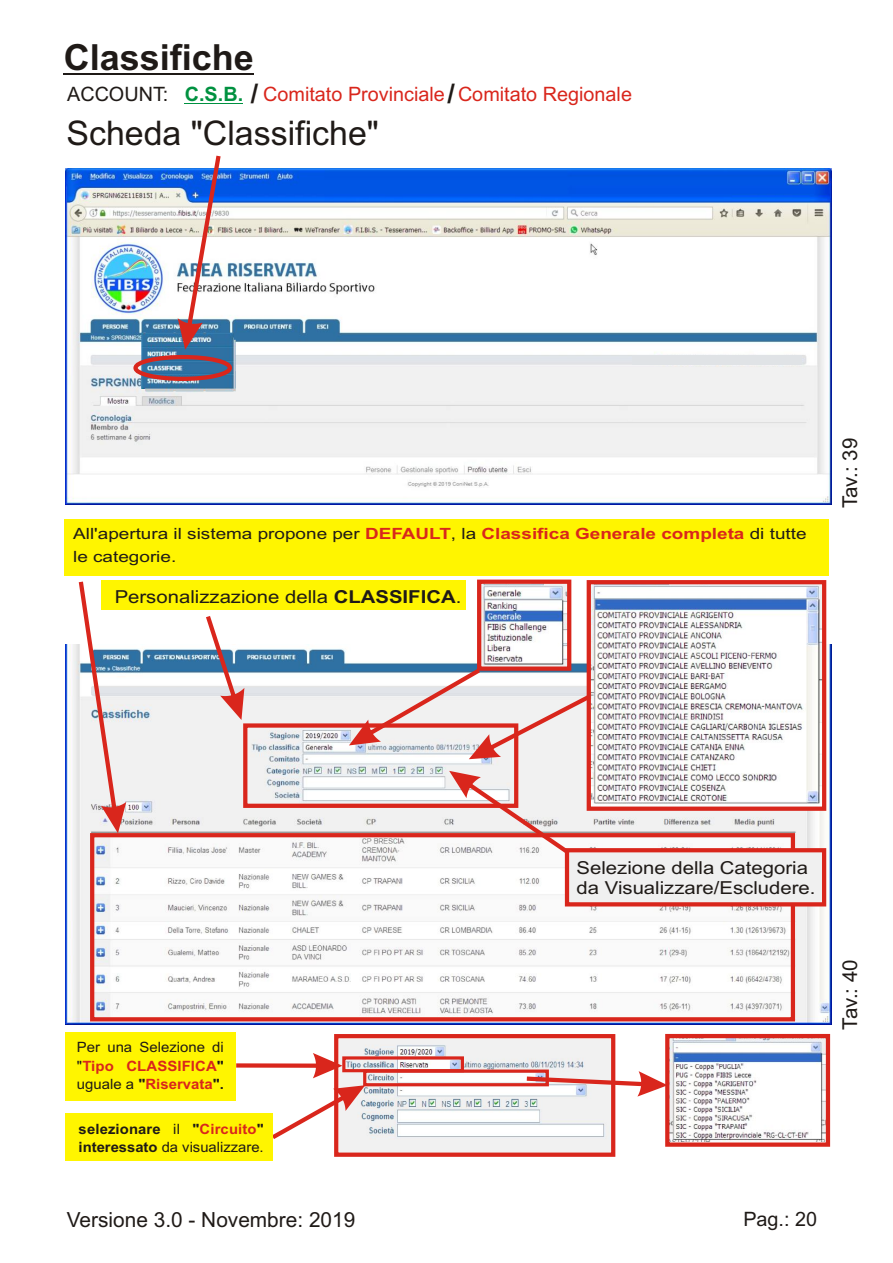
<style>
.page{position:relative;width:893px;height:1263px;background:#fff}
.page>*{position:absolute;margin:0;border:0;box-sizing:border-box;transform-origin:0 0}
.t1{font:700 36px "Arial";color:#1f1a17}
.t2{font:33.9px "Arial";color:#1f1a17}
.t3{font:20.85px "Arial";color:#1f1a17}
.t4{font:20.55px "Arial";color:#1f1a17}
.t5{font:19.8px "Arial";color:#d9261c}
.t6{font:19.8px "Arial";color:#1f1a17}
.t7{font:17.85px/20px "Arial";color:#1f1a17;scale:1.13 1}
.t8{font:15.45px/23.2px "Arial";color:#1f1a17;scale:1.22 1}
.t9{font:14.25px/18.8px "Arial";color:#1f1a17;text-align:justify;scale:1.05 1}
.t10{font:700 14.25px/18.8px "Arial";letter-spacing:.01em;color:#1f1a17;scale:1.04 1}
.s1{font-weight:700;color:#009140}
.s2{font-weight:700;font-size:26.55px;color:#1f1a17}
.s3{font-weight:700;color:#d9261c}
.s4{font-weight:700}
.s5{font-weight:400}
.s6{color:#d9261c}
</style>
<div class="page">
<img style="left:66px;top:495px;width:765px;height:10px">
<img style="left:66px;top:168px;width:765px;height:327px">
<hr style="left:64px;top:73px;width:190px;height:2px;background:#1f1a17">
<div style="left:632px;top:356px;width:170px;height:9px;background:#e0e3e6"></div>
<img style="left:138px;top:330px;width:100px;height:41px">
<img style="left:138px;top:371px;width:100px;height:23px">
<div style="left:133px;top:355px;width:99px;height:26px;border:4px solid #d9261c;border-radius:50%"></div>
<img style="left:178px;top:156px;width:43px;height:194px">
<img style="left:66px;top:644px;width:765px;height:381px">
<div style="left:65px;top:519px;width:764px;height:56px;background:#fff500"></div>
<div style="left:101px;top:580px;width:365px;height:30px;background:#fff500"></div>
<svg style="left:79px;top:582px;width:47px;height:251px"></svg>
<div style="left:90px;top:833px;width:705px;height:188px;border:4px solid #d9261c"></div>
<img style="left:482px;top:585px;width:84px;height:81px">
<div style="left:477px;top:580px;width:94px;height:91px;border:4px solid #d9261c"></div>
<img style="left:592px;top:585px;width:229px;height:221px">
<div style="left:587px;top:580px;width:239px;height:231px;border:4px solid #d9261c"></div>
<svg style="left:206px;top:616px;width:38px;height:104px"></svg>
<div style="left:243px;top:723px;width:275px;height:85px;border:4px solid #d9261c"></div>
<svg style="left:349px;top:669px;width:241px;height:90px"></svg>
<div style="left:568px;top:852px;width:254px;height:52px;background:#f0f0f0"></div>
<div style="left:565px;top:848px;width:261px;height:58px;border:4px solid #d9261c"></div>
<svg style="left:449px;top:771px;width:120px;height:83px"></svg>
<img style="left:339px;top:1039px;width:271px;height:113px">
<div style="left:334px;top:1034px;width:281px;height:123px;border:4px solid #d9261c"></div>
<div style="left:65px;top:1032px;width:171px;height:69px;background:#fff500"></div>
<svg style="left:236px;top:1053px;width:106px;height:25px"></svg>
<div style="left:342px;top:1056px;width:122px;height:16px;border:3px solid #d9261c"></div>
<div style="left:363px;top:1069px;width:186px;height:17px;border:3px solid #d9261c"></div>
<svg style="left:273px;top:1085px;width:92px;height:54px"></svg>
<div style="left:65px;top:1113px;width:208px;height:48px;background:#fff500"></div>
<img style="left:670px;top:1039px;width:155px;height:102px">
<div style="left:665px;top:1034px;width:165px;height:113px;border:4px solid #d9261c"></div>
<svg style="left:527px;top:1071px;width:141px;height:25px"></svg>
<hr style="left:185px;top:103px;width:58px;height:1px;background:#009140">
<h1 class="t1" style="left:64px;top:44px;width:192px">Classifiche</h1>
<p class="t6" style="left:67px;top:87px;width:103px">ACCOUNT:</p>
<h2 class="t2" style="left:66px;top:120px;width:314px">Scheda "Classifiche"</h2>
<p class="t5" style="left:185px;top:87px;width:449px"><span class="s1">C.S.B.</span> <span class="s2">/</span> Comitato Provinciale<span class="s2">/</span> Comitato Regionale</p>
<p class="t8" style="left:73px;top:523px;width:603px">All'apertura il sistema propone per <span class="s3">DEFAULT</span>, la <span class="s3">Classifica Generale completa</span> di tutte le categorie.</p>
<p class="t7" style="left:115px;top:588px;width:308px">Personalizzazione della <span class="s4">CLASSIFICA</span>.</p>
<h3 class="t4" style="left:842px;top:508px;width:72px;rotate:-90deg">Tav.: 39</h3>
<p class="t9" style="left:77px;top:1039px;width:141px">Per una Selezione di "<span class="s3">Tipo CLASSIFICA</span><span class="s4">" </span>uguale a <span class="s4">"</span><span class="s3">Riservata</span><span class="s4">".</span></p>
<p class="t10" style="left:79px;top:1120px;width:179px">selezionare <span class="s5">il</span> "<span class="s6">Circuito</span>" interessato <span class="s5">da visualizzare.</span></p>
<h3 class="t3" style="left:67px;top:1212px;width:290px">Versione 3.0 - Novembre: 2019</h3>
<p class="t7" style="left:577px;top:859px;width:213px">Selezione della Categoria da Visualizzare/Escludere.</p>
<h3 class="t4" style="left:842px;top:1030px;width:72px;rotate:-90deg">Tav.: 40</h3>
<p class="t6" style="left:743px;top:1212px;width:75px">Pag.: 20</p>
</div>
